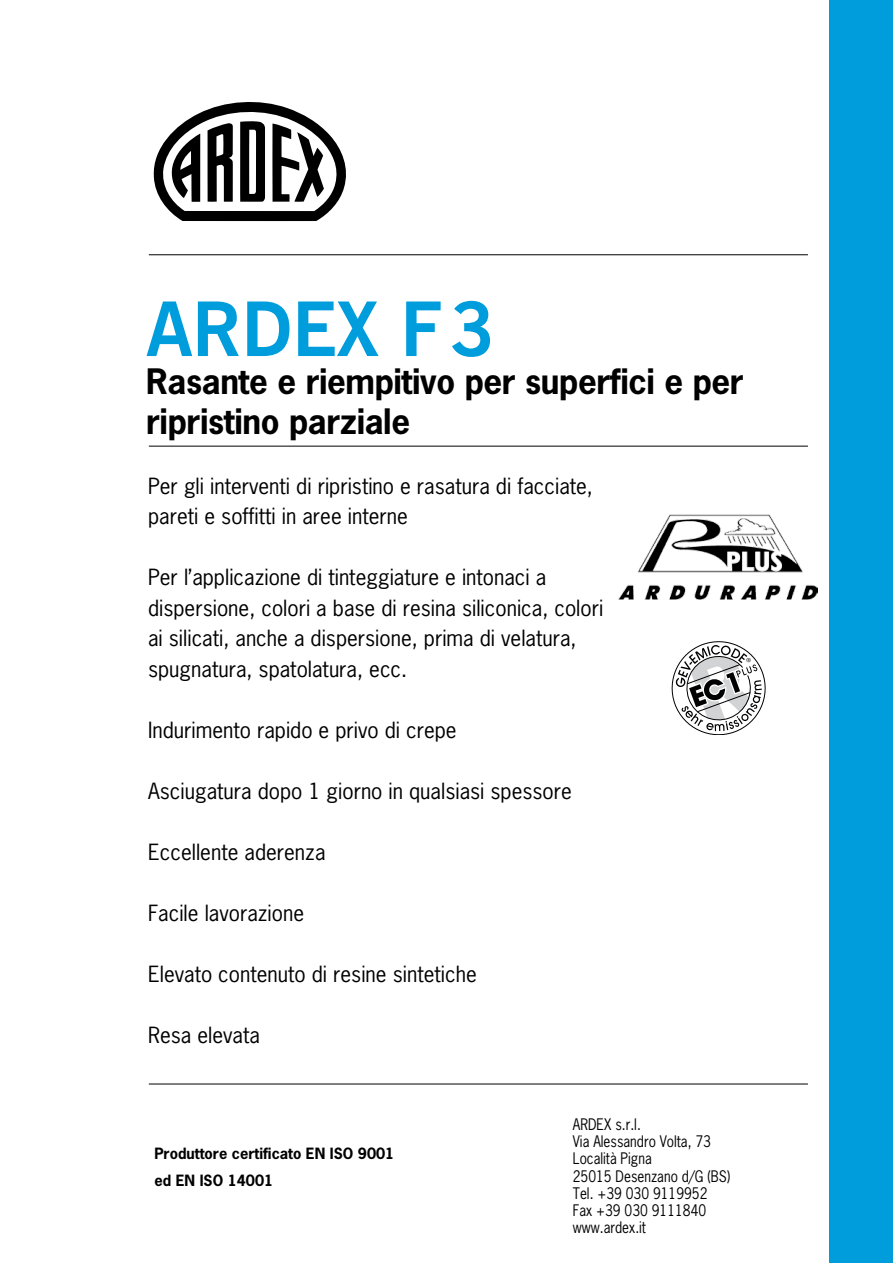
<style>
.page{position:relative;width:893px;height:1263px;background:#fff}
.page>*{position:absolute;margin:0;border:0;box-sizing:border-box;transform-origin:0 0}
.t1{font:700 75px "News Gothic BT";letter-spacing:-.01em;color:#009ddc}
.t2{font:700 33px/39.6px "News Gothic Std";letter-spacing:-.01em;color:#000}
.t3{font:21px/30.5px "News Gothic Std";color:#000}
.t4{font:15px/17.2px "News Gothic Std";color:#000;scale:.9 1}
.t5{font:700 14.7px/26.4px "News Gothic Std";color:#000}
</style>
<div class="page">
<hr style="left:149px;top:254px;width:659px;height:1px;background:#000">
<hr style="left:149px;top:446px;width:659px;height:1px;background:#000">
<hr style="left:149px;top:1084px;width:659px;height:1px;background:#000">
<div style="left:829px;top:0;width:64px;height:1263px;background:#009ddc"></div>
<svg style="left:153px;top:102px;width:193px;height:119px"></svg>
<img style="left:619px;top:515px;width:199px;height:84px">
<svg style="left:672px;top:641px;width:93px;height:94px"></svg>
<h1 class="t1" style="left:146px;top:284px;width:351px">ARDEX F3</h1>
<h2 class="t2" style="left:146px;top:361px;width:599px">Rasante e riempitivo per superfici e per ripristino parziale</h2>
<p class="t3" style="left:148px;top:470px;width:446px">Per gli interventi di ripristino e rasatura di facciate, pareti e soffitti in aree interne</p>
<p class="t3" style="left:148px;top:562px;width:457px">Per l’applicazione di tinteggiature e intonaci a dispersione, colori a base di resina siliconica, colori ai silicati, anche a dispersione, prima di velatura, spugnatura, spatolatura, ecc.</p>
<p class="t3" style="left:148px;top:715px;width:310px">Indurimento rapido e privo di crepe</p>
<p class="t3" style="left:148px;top:776px;width:425px">Asciugatura dopo 1 giorno in qualsiasi spessore</p>
<p class="t3" style="left:148px;top:837px;width:179px">Eccellente aderenza</p>
<p class="t3" style="left:148px;top:898px;width:158px">Facile lavorazione</p>
<p class="t3" style="left:148px;top:959px;width:330px">Elevato contenuto di resine sintetiche</p>
<p class="t3" style="left:148px;top:1020px;width:113px">Resa elevata</p>
<p class="t5" style="left:154px;top:1140px;width:241px">Produttore certificato EN ISO 9001 ed EN ISO 14001</p>
<p class="t4" style="left:573px;top:1115px;width:176px">ARDEX s.r.l.<br>Via Alessandro Volta, 73<br>Località Pigna<br>25015 Desenzano d/G (BS)<br>Tel. +39 030 9119952<br>Fax +39 030 9111840 www.ardex.it</p>
</div>
